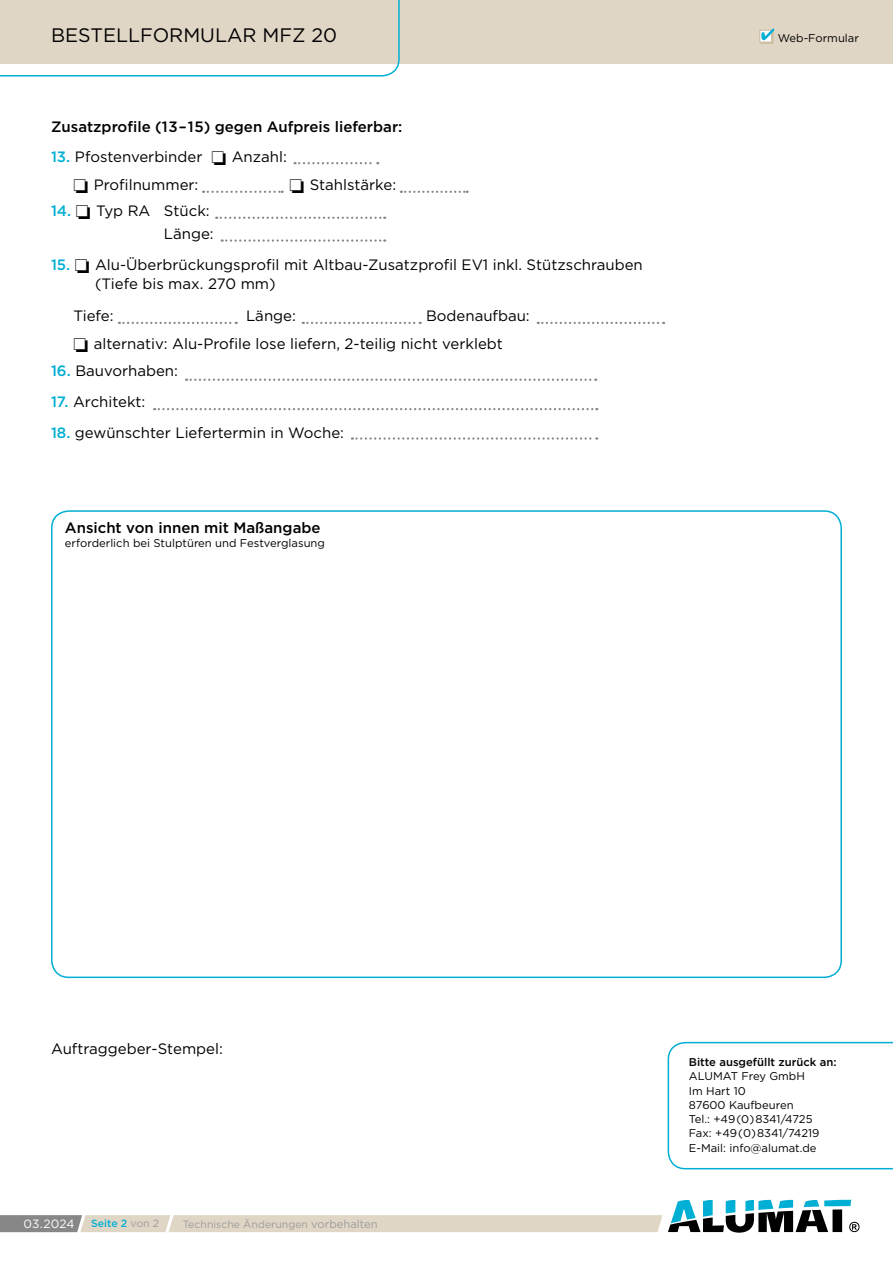
<style>
.page{position:relative;width:893px;height:1263px;background:#fff}
.page>*{position:absolute;margin:0;border:0;box-sizing:border-box;transform-origin:0 0}
.t1{font:19.5px "Gotham";color:#000}
.Gotham_10_12{font:15px/22.5px "Gotham";color:#000;text-align:right}
.Gotham_10_12-2{font:500 15px "Gotham";color:#000}
.t2{font:12px "Gotham";color:#fff}
.Legende_7_5{font:11.25px/14.2px "Gotham";color:#000}
.t3{font:500 11.25px "Gotham";color:#000}
.t4{font:10.5px "Gotham";color:#9d9d9c}
.Legende_7_5-2{font:500 10.5px "Gotham";color:#00afd3}
.s1{font-weight:500;color:#00afd3}
.s2{font-size:11.25px}
.s3{font-weight:400;color:#9d9d9c}
</style>
<div class="page">
<svg style="left:668px;top:1042px;width:225px;height:127px"></svg>
<div style="left:0;top:0;width:893px;height:64px;background:#e0d6c6"></div>
<svg style="left:0;top:0;width:400px;height:77px"></svg>
<svg style="left:668px;top:1200px;width:191px;height:33px"></svg>
<svg style="left:0;top:1215px;width:662px;height:17px;background:#d5cdbf"></svg>
<div style="left:760px;top:31px;width:13px;height:13px;background:#cbbba0"></div>
<svg style="left:759px;top:30px;width:13px;height:13px"></svg>
<svg style="left:761px;top:28px;width:13px;height:12px"></svg>
<svg style="left:216px;top:217px;width:169px;height:2px"></svg>
<svg style="left:222px;top:239px;width:163px;height:3px"></svg>
<svg style="left:186px;top:379px;width:410px;height:2px"></svg>
<svg style="left:295px;top:162px;width:83px;height:2px"></svg>
<svg style="left:203px;top:191px;width:80px;height:2px"></svg>
<svg style="left:401px;top:191px;width:67px;height:2px"></svg>
<svg style="left:154px;top:408px;width:443px;height:2px"></svg>
<svg style="left:352px;top:437px;width:245px;height:3px"></svg>
<svg style="left:303px;top:322px;width:118px;height:2px"></svg>
<svg style="left:538px;top:322px;width:126px;height:2px"></svg>
<svg style="left:119px;top:322px;width:118px;height:2px"></svg>
<p class="t1" style="left:51px;top:24px;width:288px">BESTELLFORMULAR MFZ 20</p>
<p class="Gotham_10_12-2" style="left:51px;top:118px;width:353px">Zusatzprofile (13–15) gegen Aufpreis lieferbar:</p>
<p class="Gotham_10_12" style="left:51px;top:146px;width:237px"><span class="s1">13.</span> Pfostenverbinder ❏ Anzahl:</p>
<p class="Gotham_10_12" style="left:74px;top:173px;width:126px">❏ Profilnummer:</p>
<p class="Gotham_10_12" style="left:289px;top:173px;width:108px">❏ Stahlstärke:</p>
<p class="Gotham_10_12" style="left:51px;top:200px;width:164px"><span class="s1">14.</span> ❏ Typ RA Stück:<br>Länge:</p>
<p class="Gotham_10_12" style="left:95px;top:255px;width:549px;line-height:18.8px;text-align:left;text-indent:-44px"><span class="s1">15.</span> ❏ Alu-Überbrückungsprofil mit Altbau-Zusatzprofil EV1 inkl. Stützschrauben (Tiefe bis max. 270 mm)</p>
<p class="Gotham_10_12" style="left:74px;top:304px;width:42px">Tiefe:</p>
<p class="Gotham_10_12" style="left:246px;top:304px;width:51px">Länge:</p>
<p class="Gotham_10_12" style="left:426px;top:304px;width:105px">Bodenaufbau:</p>
<p class="Gotham_10_12" style="left:74px;top:332px;width:431px">❏ alternativ: Alu-Profile lose liefern, 2-teilig nicht verklebt</p>
<p class="Gotham_10_12" style="left:51px;top:359px;width:129px"><span class="s1">16.</span> Bauvorhaben:</p>
<p class="Gotham_10_12" style="left:51px;top:390px;width:96px"><span class="s1">17.</span> Architekt:</p>
<p class="Gotham_10_12" style="left:51px;top:421px;width:295px"><span class="s1">18.</span> gewünschter Liefertermin in Woche:</p>
<p class="Gotham_10_12-2" style="left:65px;top:519px;width:257px">Ansicht von innen mit Maßangabe</p>
<p class="Legende_7_5" style="left:65px;top:536px;width:262px">erforderlich bei Stulptüren und Festverglasung</p>
<p class="Legende_7_5" style="left:778px;top:30px;width:83px">Web-Formular</p>
<p class="Gotham_10_12" style="left:51px;top:1037px;width:173px">Auftraggeber-Stempel:</p>
<p class="t2" style="left:24px;top:1217px;width:52px">03.2024</p>
<p class="t4" style="left:183px;top:1218px;width:196px">Technische Änderungen <span class="s2">vorbehalten</span></p>
<p class="Legende_7_5-2" style="left:91px;top:1217px;width:69px">Seite 2 <span class="s3">von 2</span></p>
<p class="t3" style="left:689px;top:1056px;width:149px">Bitte ausgefüllt zurück an:</p>
<p class="Legende_7_5" style="left:689px;top:1069px;width:132px">ALUMAT Frey GmbH<br>Im Hart 10<br>87600 Kaufbeuren<br>Tel.: +49(0)8341/4725<br>Fax: +49(0)8341/74219<br>E-Mail: info@alumat.de</p>
</div>
